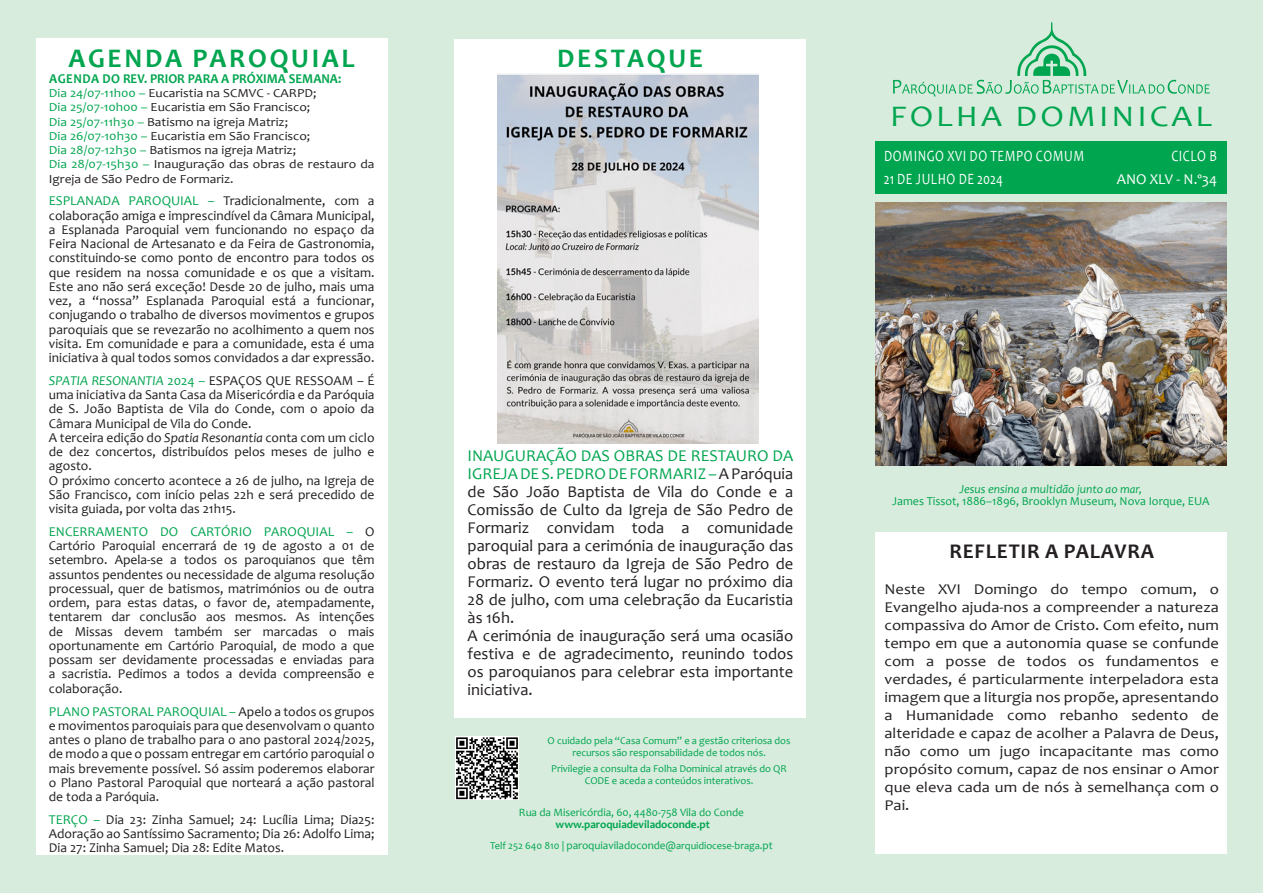
<style>
.page{position:relative;width:1263px;height:893px;background:#d8ecdd}
.page>*{position:absolute;margin:0;border:0;box-sizing:border-box;transform-origin:0 0}
.Parágrafo_básico{font:30px "Candara";letter-spacing:.09em;color:#00a54f;scale:1.13 1}
.Parágrafo_básico-2{font:700 27px "Candara";letter-spacing:.1em;color:#00a54f}
.Texto_corrido{font:700 21px "Candara";letter-spacing:.04em;color:#231f20}
.Parágrafo_básico-3{font:16.5px/18px "Candara";color:#231f20;text-align:justify}
.Parágrafo_básico-4{font:15.75px "Candara";letter-spacing:.04em;color:#fff;scale:.81 1}
.Texto_corrido-2{font:15px/18px "Candara";color:#231f20;text-align:justify;scale:1.1 1}
.Parágrafo_básico-5{font:15px "Candara";color:#fff}
.Parágrafo_básico-6{font:13.5px/14.2px "Candara";color:#231f20;text-align:justify}
.Parágrafo_básico-7{font:700 13.5px "Candara";color:#00a54f;scale:.95 1}
.Parágrafo_básico-8{font:12.3px/14.2px "Candara";color:#231f20;scale:1.1 1}
.Texto_corrido-3{font:12.15px "Candara";color:#00a54f}
.Texto_corrido-4{font:italic 12.15px "Candara";color:#00a54f}
.Parágrafo_básico-9{font:11.25px "Candara";letter-spacing:-.005em;color:#00a54f}
.Parágrafo_básico-10{font:700 11.25px "Candara";letter-spacing:-.005em;color:#00a54f}
.Parágrafo_básico-11{font:10.5px/12px "Candara";letter-spacing:-.005em;color:#00a54f;text-align:center}
.s1{color:#00a54f}
.s2{font-style:italic;color:#00a54f}
.s3{font-style:italic}
.s4{font-size:11.25px}
</style>
<div class="page">
<div style="left:455px;top:39px;width:351px;height:679px;background:#fff"></div>
<div style="left:875px;top:532px;width:352px;height:322px;background:#fff"></div>
<div style="left:36px;top:38px;width:352px;height:817px;background:#fff"></div>
<div style="left:875px;top:141px;width:352px;height:52px;background:#00a54f"></div>
<img style="left:875px;top:203px;width:352px;height:262px">
<img style="left:498px;top:74px;width:261px;height:369px">
<svg style="left:893px;top:22px;width:317px;height:75px"></svg>
<img style="left:456px;top:736px;width:63px;height:63px">
<p class="Parágrafo_básico-2" style="left:68px;top:41px;width:288px">AGENDA PAROQUIAL</p>
<p class="Parágrafo_básico-7" style="left:49px;top:70px;width:309px">AGENDA DO REV. PRIOR PARA A PRÓXIMA SEMANA:</p>
<p class="Parágrafo_básico-8" style="left:49px;top:86px;width:245px"><span class="s1">Dia 24/07-11h00 –</span> Eucaristia na SCMVC - CARPD;</p>
<p class="Parágrafo_básico-8" style="left:49px;top:100px;width:239px"><span class="s1">Dia 25/07-10h00 –</span> Eucaristia em São Francisco;</p>
<p class="Parágrafo_básico-8" style="left:49px;top:114px;width:219px"><span class="s1">Dia 25/07-11h30 –</span> Batismo na igreja Matriz;</p>
<p class="Parágrafo_básico-8" style="left:49px;top:129px;width:239px"><span class="s1">Dia 26/07-10h30 –</span> Eucaristia em São Francisco;</p>
<p class="Parágrafo_básico-8" style="left:49px;top:143px;width:226px"><span class="s1">Dia 28/07-12h30 –</span> Batismos na igreja Matriz;</p>
<p class="Parágrafo_básico-8" style="left:49px;top:157px;width:298px"><span class="s1">Dia 28/07-15h30 –</span> Inauguração das obras de restauro da<br>Igreja de São Pedro de Formariz.</p>
<p class="Parágrafo_básico-6" style="left:49px;top:194px;width:327px"><span class="s1">ESPLANADA PAROQUIAL –</span> Tradicionalmente, com a colaboração amiga e imprescindível da Câmara Municipal, a Esplanada Paroquial vem funcionando no espaço da Feira Nacional de Artesanato e da Feira de Gastronomia, constituindo-se como ponto de encontro para todos os que residem na nossa comunidade e os que a visitam.<br>Este ano não será exceção! Desde 20 de julho, mais uma vez, a “nossa” Esplanada Paroquial está a funcionar, conjugando o trabalho de diversos movimentos e grupos paroquiais que se revezarão no acolhimento a quem nos visita. Em comunidade e para a comunidade, esta é uma iniciativa à qual todos somos convidados a dar expressão.</p>
<p class="Parágrafo_básico-6" style="left:49px;top:373px;width:327px"><span class="s2">SPATIA RESONANTIA</span> <span class="s1">2024 –</span> ESPAÇOS QUE RESSOAM – É uma iniciativa da Santa Casa da Misericórdia e da Paróquia de S. João Baptista de Vila do Conde, com o apoio da Câmara Municipal de Vila do Conde.</p>
<p class="Parágrafo_básico-6" style="left:49px;top:430px;width:327px">A terceira edição do <span class="s3">Spatia Resonantia</span> conta com um ciclo de dez concertos, distribuídos pelos meses de julho e agosto.</p>
<p class="Parágrafo_básico-6" style="left:49px;top:473px;width:327px">O próximo concerto acontece a 26 de julho, na Igreja de São Francisco, com início pelas 22h e será precedido de visita guiada, por volta das 21h15.</p>
<p class="Parágrafo_básico-6" style="left:49px;top:524px;width:327px"><span class="s1">ENCERRAMENTO DO CARTÓRIO PAROQUIAL –</span> O Cartório Paroquial encerrará de 19 de agosto a 01 de setembro. Apela-se a todos os paroquianos que têm assuntos pendentes ou necessidade de alguma resolução processual, quer de batismos, matrimónios ou de outra ordem, para estas datas, o favor de, atempadamente, tentarem dar conclusão aos mesmos. As intenções de Missas devem também ser marcadas o mais oportunamente em Cartório Paroquial, de modo a que possam ser devidamente processadas e enviadas para a sacristia. Pedimos a todos a devida compreensão e colaboração.</p>
<p class="Parágrafo_básico-6" style="left:49px;top:704px;width:327px"><span class="s1">PLANO PASTORAL PAROQUIAL –</span> Apelo a todos os grupos e movimentos paroquiais para que desenvolvam o quanto antes o plano de trabalho para o ano pastoral 2024/2025, de modo a que o possam entregar em cartório paroquial o mais brevemente possível. Só assim poderemos elaborar o Plano Pastoral Paroquial que norteará a ação pastoral de toda a Paróquia.</p>
<p class="Parágrafo_básico-6" style="left:49px;top:812px;width:327px"><span class="s1">TERÇO –</span> Dia 23: Zinha Samuel; 24: Lucília Lima; Dia25:<br>Adoração ao Santíssimo Sacramento; Dia 26: Adolfo Lima; Dia 27: Zinha Samuel; Dia 28: Edite Matos.</p>
<p class="Parágrafo_básico-2" style="left:557px;top:42px;width:147px">DESTAQUE</p>
<p class="Parágrafo_básico" style="left:890px;top:97px;width:286px">FOLHA DOMINICAL</p>
<p class="Parágrafo_básico-4" style="left:884px;top:146px;width:249px">DOMINGO XVI DO TEMPO COMUM</p>
<p class="Parágrafo_básico-4" style="left:1171px;top:146px;width:58px">CICLO B</p>
<p class="Parágrafo_básico-4" style="left:884px;top:169px;width:148px">21 DE JULHO DE 2024</p>
<p class="Parágrafo_básico-5" style="left:1117px;top:170px;width:102px">ANO XLV - N.º34</p>
<p class="Parágrafo_básico-3" style="left:468px;top:447px;width:327px"><span class="s1">INAUGURAÇÃO DAS OBRAS DE RESTAURO DA IGREJA DE S. PEDRO DE FORMARIZ –</span>A Paróquia de São João Baptista de Vila do Conde e a Comissão de Culto da Igreja de São Pedro de Formariz convidam toda a comunidade paroquial para a cerimónia de inauguração das obras de restauro da Igreja de São Pedro de Formariz. O evento terá lugar no próximo dia 28 de julho, com uma celebração da Eucaristia às 16h.</p>
<p class="Parágrafo_básico-3" style="left:468px;top:627px;width:327px">A cerimónia de inauguração será uma ocasião festiva e de agradecimento, reunindo todos os paroquianos para celebrar esta importante iniciativa.</p>
<p class="Parágrafo_básico-11" style="left:548px;top:735px;width:244px">O cuidado pela “Casa Comum” e a gestão criteriosa dos recursos são responsabilidade de todos nós.</p>
<p class="Parágrafo_básico-11" style="left:551px;top:763px;width:237px">Privilegie a consulta da Folha Dominical através do QR<br>CODE e aceda a conteúdos interativos.</p>
<p class="Parágrafo_básico-9" style="left:519px;top:805px;width:227px">Rua da Misericórdia, 60, 4480-758 Vila do Conde</p>
<p class="Parágrafo_básico-10" style="left:556px;top:817px;width:156px">www.paroquiadeviladoconde.pt</p>
<p class="Parágrafo_básico-11" style="left:490px;top:839px;width:284px">Telf 252 640 810 | <span class="s4">paroquiaviladoconde</span>@arquidiocese-braga<span class="s4">.pt</span></p>
<p class="Texto_corrido-4" style="left:959px;top:482px;width:184px">Jesus ensina a multidão junto ao mar,</p>
<p class="Texto_corrido-3" style="left:892px;top:494px;width:319px">James Tissot, 1886–1896, Brooklyn Museum, Nova Iorque, EUA</p>
<p class="Texto_corrido" style="left:949px;top:538px;width:206px">REFLETIR A PALAVRA</p>
<p class="Texto_corrido-2" style="left:884px;top:580px;width:306px">Neste XVI Domingo do tempo comum, o Evangelho ajuda-nos a compreender a natureza compassiva do Amor de Cristo. Com efeito, num tempo em que a autonomia quase se confunde com a posse de todos os fundamentos e verdades, é particularmente interpeladora esta imagem que a liturgia nos propõe, apresentando a Humanidade como rebanho sedento de alteridade e capaz de acolher a Palavra de Deus, não como um jugo incapacitante mas como propósito comum, capaz de nos ensinar o Amor que eleva cada um de nós à semelhança com o Pai.</p>
</div>
